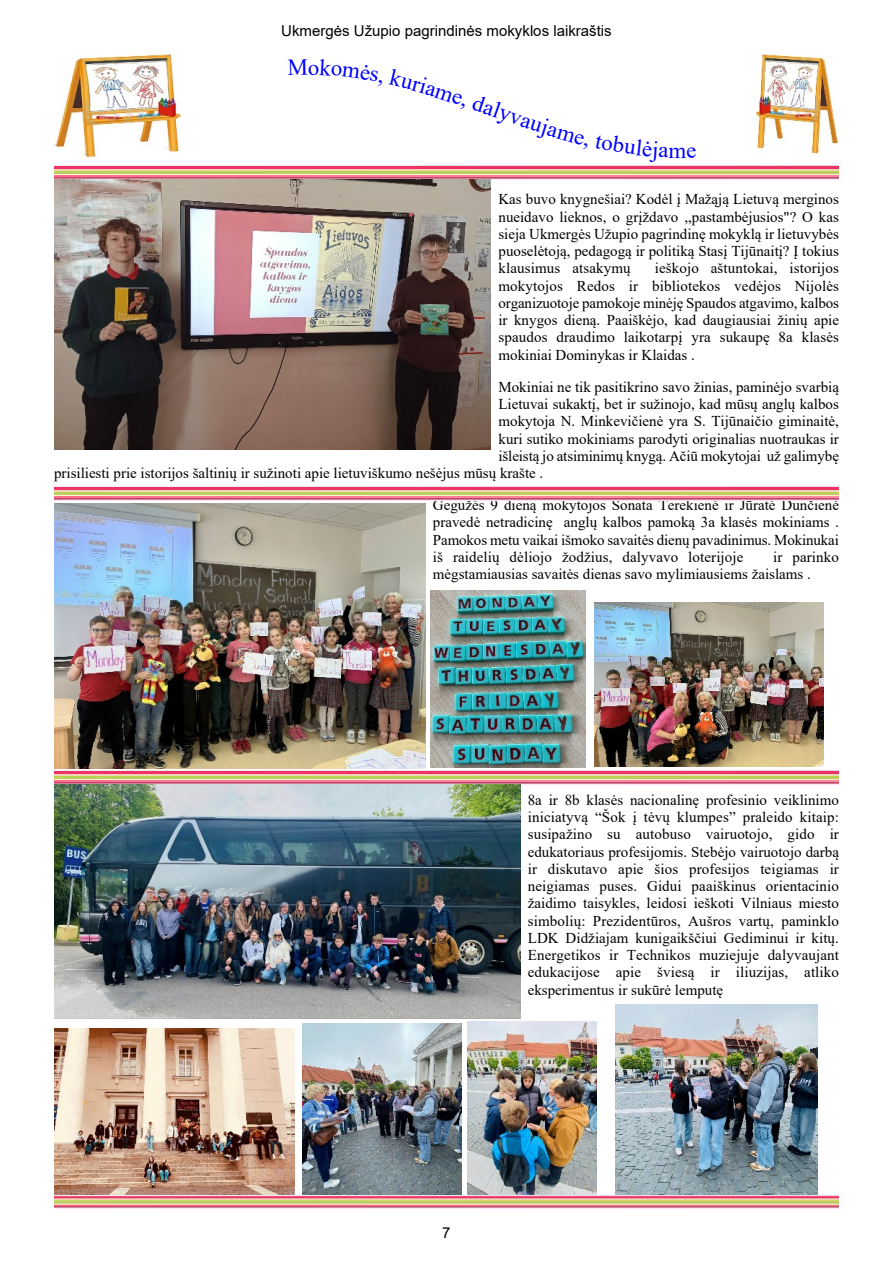
<style>
.page{position:relative;width:893px;height:1263px;background:#fff}
.page>*{position:absolute;margin:0;border:0;box-sizing:border-box;transform-origin:0 0}
.t1{font:22.95px "Times New Roman";color:#00f}
.t2{font:15px/17.2px "Times New Roman";color:#000;text-align:justify}
.t3{font:15px "Arial";color:#000}
</style>
<div class="page">
<img style="left:757px;top:54px;width:82px;height:103px">
<img style="left:54px;top:54px;width:127px;height:104px">
<img style="left:54px;top:165px;width:785px;height:14px">
<img style="left:54px;top:1194px;width:785px;height:15px">
<img style="left:54px;top:179px;width:437px;height:270px">
<img style="left:54px;top:486px;width:785px;height:14px">
<img style="left:54px;top:503px;width:371px;height:266px">
<img style="left:431px;top:591px;width:155px;height:176px">
<img style="left:595px;top:603px;width:228px;height:163px">
<img style="left:54px;top:770px;width:785px;height:14px">
<img style="left:54px;top:784px;width:466px;height:234px">
<img style="left:54px;top:1028px;width:241px;height:166px">
<img style="left:302px;top:1024px;width:159px;height:170px">
<img style="left:468px;top:1022px;width:129px;height:172px">
<img style="left:615px;top:1004px;width:203px;height:190px">
<p class="t3" style="left:281px;top:25px;width:332px">Ukmergės Užupio pagrindinės mokyklos laikraštis</p>
<h1 class="t1" style="left:456px;top:87px;width:84px;rotate:19deg">e, dalyva</h1>
<h1 class="t1" style="left:668px;top:142px;width:19px">m</h1>
<p class="t2" style="left:498px;top:192px;width:342px">Kas buvo knygnešiai? Kodėl į Mažąją Lietuvą merginos nueidavo lieknos, o grįždavo ,,pastambėjusios"? O kas sieja Ukmergės Užupio pagrindinę mokyklą ir lietuvybės puoselėtoją, pedagogą ir politiką Stasį Tijūnaitį? Į tokius klausimus atsakymų</p>
<p class="t2" style="left:498px;top:261px;width:342px;text-indent:156px">ieškojo aštuntokai, istorijos mokytojos Redos ir bibliotekos vedėjos Nijolės organizuotoje pamokoje minėję Spaudos atgavimo, kalbos ir knygos dieną. Paaiškėjo, kad daugiausiai žinių apie spaudos draudimo laikotarpį yra sukaupę 8a klasės mokiniai Dominykas ir Klaidas .</p>
<p class="t2" style="left:498px;top:380px;width:342px">Mokiniai ne tik pasitikrino savo žinias, paminėjo svarbią</p>
<p class="t2" style="left:498px;top:397px;width:342px">Lietuvai sukaktį, bet ir sužinojo, kad mūsų anglų kalbos</p>
<p class="t2" style="left:498px;top:414px;width:342px">mokytoja N. Minkevičienė yra S. Tijūnaičio giminaitė,</p>
<p class="t2" style="left:498px;top:431px;width:342px">kuri sutiko mokiniams parodyti originalias nuotraukas ir</p>
<p class="t2" style="left:498px;top:448px;width:342px">išleistą jo atsiminimų knygą. Ačiū mokytojai už galimybę</p>
<p class="t2" style="left:54px;top:466px;width:491px">prisiliesti prie istorijos šaltinių ir sužinoti apie lietuviškumo nešėjus mūsų krašte .</p>
<p class="t2" style="left:433px;top:498px;width:408px">Gegužės 9 dieną mokytojos Sonata Terekienė ir Jūratė Dunčienė pravedė netradicinę anglų kalbos pamoką 3a klasės mokiniams .<br>Pamokos metu vaikai išmoko savaitės dienų pavadinimus. Mokinukai iš raidelių dėliojo žodžius, dalyvavo loterijoje</p>
<p class="t2" style="left:433px;top:550px;width:407px;text-indent:340px">ir parinko mėgstamiausias savaitės dienas savo mylimiausiems žaislams .</p>
<p class="t2" style="left:528px;top:793px;width:313px">8a ir 8b klasės nacionalinę profesinio veiklinimo iniciatyvą “Šok į tėvų klumpes” praleido kitaip: susipažino su autobuso vairuotojo, gido ir edukatoriaus profesijomis. Stebėjo vairuotojo darbą ir diskutavo apie šios profesijos teigiamas ir neigiamas puses. Gidui paaiškinus orientacinio žaidimo taisykles, leidosi ieškoti Vilniaus miesto simbolių: Prezidentūros, Aušros vartų, paminklo LDK Didžiajam kunigaikščiui Gediminui ir kitų.<br>Energetikos ir Technikos muziejuje dalyvaujant edukacijose apie šviesą ir iliuzijas, atliko eksperimentus ir sukūrė lemputę</p>
<p class="t3" style="left:442px;top:1227px;width:10px">7</p>
</div>
